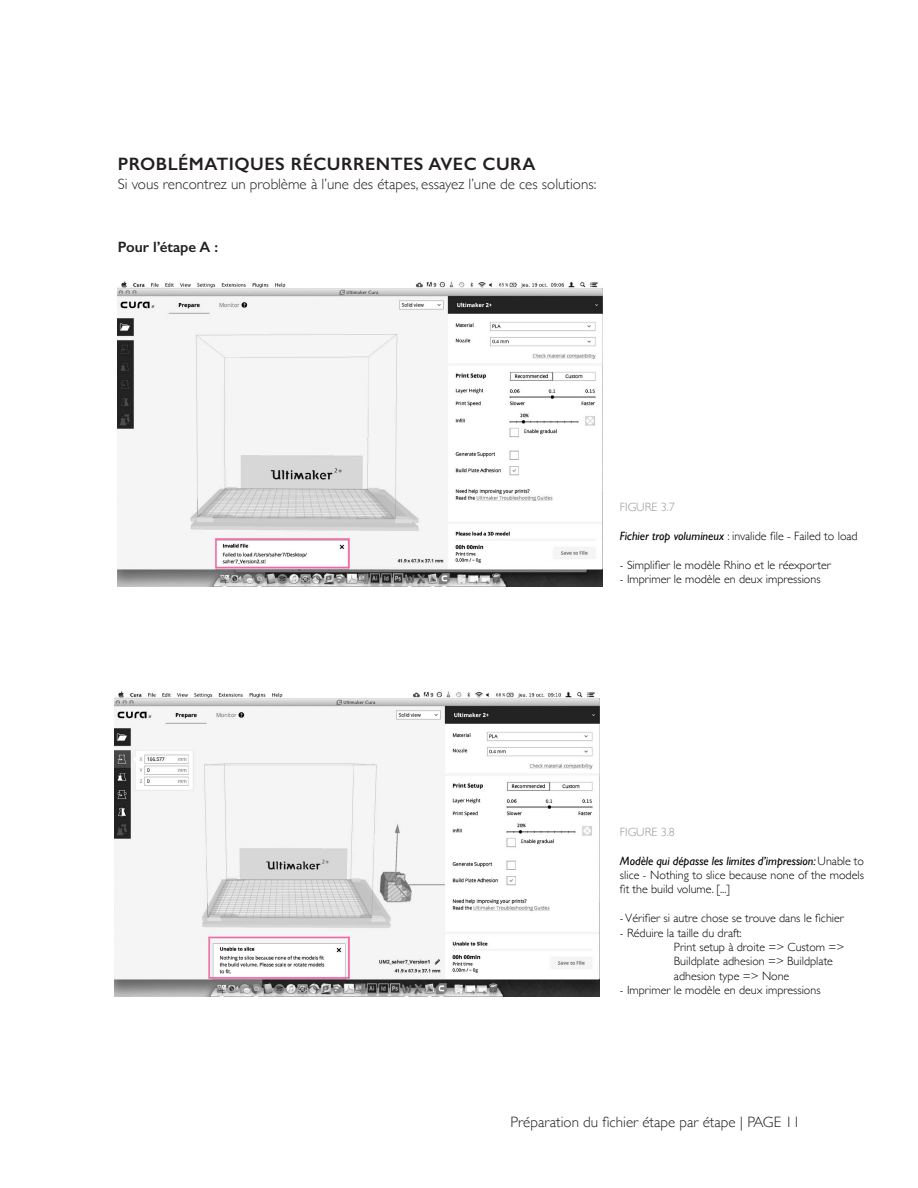
<style>
.page{position:relative;width:918px;height:1188px;background:#fff}
.page>*{position:absolute;margin:0;border:0;box-sizing:border-box;transform-origin:0 0}
.Heading_3{font:600 18px "Gill Sans";letter-spacing:.025em;color:#231f20}
.t1{font:300 15px "Gill Sans";color:#231f20}
.t2{font:600 15px "Gill Sans";color:#231f20}
.Figures{font:300 12px/14.4px "Gill Sans";color:#000;text-align:justify}
.Figures-2{font:300 12px "Gill Sans";color:#939598}
.s1{font-weight:400;font-style:italic}
</style>
<div class="page">
<img style="left:118px;top:281px;width:484px;height:305px">
<img style="left:114px;top:691px;width:485px;height:305px">
<p class="Heading_3" style="left:118px;top:153px;width:419px">PROBLÉMATIQUES RÉCURRENTES AVEC CURA</p>
<p class="t1" style="left:118px;top:172px;width:480px">Si vous rencontrez un problème à l’une des étapes, essayez l’une de ces solutions:</p>
<p class="t2" style="left:118px;top:238px;width:102px">Pour l’étape A :</p>
<p class="Figures-2" style="left:620px;top:498px;width:56px">FIGURE 3.7</p>
<p class="Figures" style="left:620px;top:528px;width:239px"><span class="s1">Fichier trop volumineux</span> : invalide file - Failed to load</p>
<p class="Figures" style="left:620px;top:557px;width:212px">- Simplifier le modèle Rhino et le réexporter</p>
<p class="Figures" style="left:620px;top:572px;width:202px">- Imprimer le modèle en deux impressions</p>
<p class="Figures-2" style="left:620px;top:822px;width:56px">FIGURE 3.8</p>
<p class="Figures" style="left:620px;top:853px;width:246px"><span class="s1">Modèle qui dépasse les limites d’impression:</span> Unable to slice - Nothing to slice because none of the models fit the build volume. [...]</p>
<p class="Figures" style="left:620px;top:910px;width:225px">- Vérifier si autre chose se trouve dans le fichier</p>
<p class="Figures" style="left:620px;top:925px;width:123px">- Réduire la taille du draft:</p>
<p class="Figures" style="left:674px;top:939px;width:172px;text-align:left">Print setup à droite =&gt; Custom =&gt;<br>Buildplate adhesion =&gt; Buildplate adhesion type =&gt; None</p>
<p class="Figures" style="left:620px;top:982px;width:202px">- Imprimer le modèle en deux impressions</p>
<p class="t1" style="left:511px;top:1110px;width:291px">Préparation du fichier étape par étape | PAGE 11</p>
</div>
